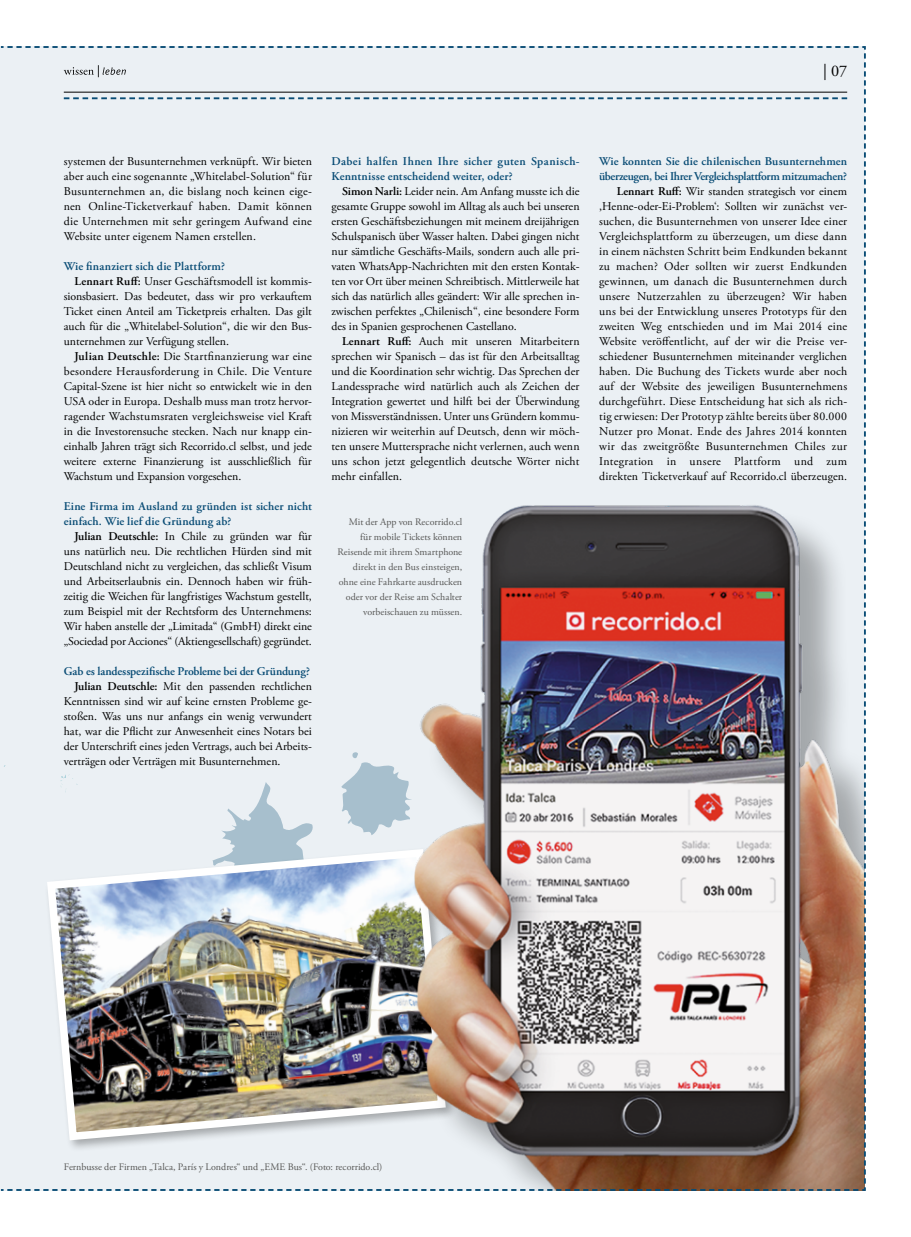
<style>
.page{position:relative;width:911px;height:1237px;background:#fff}
.page>*{position:absolute;margin:0;border:0;box-sizing:border-box;transform-origin:0 0}
.t1{font:16.25px "Adobe Garamond Pro";color:#000}
.t2{font:11.88px/15px "Adobe Garamond Pro";letter-spacing:.005em;color:#000;text-align:justify}
.t3{font:600 11.88px/15px "Adobe Garamond Pro";letter-spacing:.01em;color:#094c75}
.t4{font:11.88px "Adobe Garamond Pro";letter-spacing:.025em;color:#000}
.t5{font:600 11.88px "Adobe Garamond Pro";letter-spacing:-.01em;color:#094c75}
.t6{font:10px/15px "Adobe Garamond Pro";color:#575756;text-align:right}
.s1{font-weight:600}
.s2{font-weight:600;color:#094c75}
</style>
<div class="page">
<img style="left:0;top:46px;width:866px;height:1145px">
<h1 class="t1" style="left:823px;top:61px;width:26px">| 07</h1>
<p class="t2" style="left:64px;top:154px;width:250px">systemen der Busunternehmen verknüpft. Wir bieten aber auch eine sogenannte „Whitelabel-Solution“ für Busunternehmen an, die bislang noch keinen eige&shy;nen Online-Ticketverkauf haben. Damit können die Unternehmen mit sehr geringem Aufwand eine Website unter eigenem Namen erstellen.</p>
<p class="t3" style="left:64px;top:259px;width:163px">Wie finanziert sich die Plattform?</p>
<p class="t2" style="left:74px;top:274px;width:239px"><span class="s1">Lennart Ruff:</span> Unser Geschäftsmodell ist kommis-</p>
<p class="t2" style="left:64px;top:289px;width:250px">sionsbasiert. Das bedeutet, dass wir pro verkauftem</p>
<p class="t2" style="left:64px;top:304px;width:250px">Ticket einen Anteil am Ticketpreis erhalten. Das gilt</p>
<p class="t2" style="left:64px;top:319px;width:250px">auch für die „Whitelabel-Solution“, die wir den Bus-</p>
<p class="t2" style="left:64px;top:334px;width:167px">unternehmen zur Verfügung stellen.</p>
<p class="t4" style="left:74px;top:349px;width:239px"><span class="s1">Julian Deutschle:</span> Die Startfinanzierung war eine</p>
<p class="t4" style="left:64px;top:364px;width:250px">besondere Herausforderung in Chile. Die Venture</p>
<p class="t2" style="left:64px;top:379px;width:250px">Capital-Szene ist hier nicht so entwickelt wie in den</p>
<p class="t2" style="left:64px;top:394px;width:250px">USA oder in Europa. Deshalb muss man trotz hervor-</p>
<p class="t2" style="left:64px;top:409px;width:250px">ragender Wachstumsraten vergleichsweise viel Kraft</p>
<p class="t2" style="left:64px;top:424px;width:250px">in die Investorensuche stecken. Nach nur knapp ein-</p>
<p class="t2" style="left:64px;top:439px;width:250px">einhalb Jahren trägt sich Recorrido.cl selbst, und jede</p>
<p class="t2" style="left:64px;top:454px;width:250px">weitere externe Finanzierung ist ausschließlich für</p>
<p class="t2" style="left:64px;top:469px;width:179px">Wachstum und Expansion vorgesehen.</p>
<p class="t3" style="left:64px;top:499px;width:250px">Eine Firma im Ausland zu gründen ist sicher nicht einfach. Wie lief die Gründung ab?</p>
<p class="t2" style="left:64px;top:529px;width:250px;text-indent:11px"><span class="s1">Julian Deutschle:</span> In Chile zu gründen war für uns natürlich neu. Die rechtlichen Hürden sind mit Deutschland nicht zu vergleichen, das schließt Visum und Arbeitserlaubnis ein. Dennoch haben wir früh&shy;zeitig die Weichen für langfristiges Wachstum gestellt, zum Beispiel mit der Rechtsform des Unternehmens:<br>Wir haben anstelle der „Limitada“ (GmbH) direkt eine „Sociedad por Acciones“ (Aktiengesellschaft) gegründet.</p>
<p class="t5" style="left:64px;top:664px;width:248px">Gab es landesspezifische Probleme bei der Gründung?</p>
<p class="t2" style="left:74px;top:679px;width:239px"><span class="s1">Julian Deutschle:</span> Mit den passenden rechtlichen</p>
<p class="t2" style="left:64px;top:694px;width:250px">Kenntnissen sind wir auf keine ernsten Probleme ge-</p>
<p class="t2" style="left:64px;top:709px;width:250px">stoßen. Was uns nur anfangs ein wenig verwundert</p>
<p class="t2" style="left:64px;top:724px;width:250px">hat, war die Pflicht zur Anwesenheit eines Notars bei</p>
<p class="t2" style="left:64px;top:739px;width:250px">der Unterschrift eines jeden Vertrags, auch bei Arbeits-</p>
<p class="t2" style="left:64px;top:754px;width:218px">verträgen oder Verträgen mit Busunternehmen.</p>
<p class="t3" style="left:331px;top:154px;width:250px">Dabei halfen Ihnen Ihre sicher guten Spanisch-<br>Kenntnisse entscheidend weiter, oder?</p>
<p class="t2" style="left:331px;top:184px;width:250px;text-indent:11px"><span class="s1">Simon Narli:</span> Leider nein. Am Anfang musste ich die gesamte Gruppe sowohl im Alltag als auch bei unseren ersten Geschäftsbeziehungen mit meinem dreijährigen Schulspanisch über Wasser halten. Dabei gingen nicht nur sämtliche Geschäfts-Mails, sondern auch alle pri&shy;vaten WhatsApp-Nachrichten mit den ersten Kontak&shy;ten vor Ort über meinen Schreibtisch. Mittlerweile hat sich das natürlich alles geändert: Wir alle sprechen in&shy;zwischen perfektes „Chilenisch“, eine besondere Form des in Spanien gesprochenen Castellano.</p>
<p class="t2" style="left:331px;top:334px;width:250px;text-indent:11px"><span class="s1">Lennart Ruff:</span> Auch mit unseren Mitarbeitern sprechen wir Spanisch – das ist für den Arbeitsalltag und die Koordination sehr wichtig. Das Sprechen der Landessprache wird natürlich auch als Zeichen der Integration gewertet und hilft bei der Überwindung von Missverständnissen. Unter uns Gründern kommu&shy;nizieren wir weiterhin auf Deutsch, denn wir möch&shy;ten unsere Muttersprache nicht verlernen, auch wenn uns schon jetzt gelegentlich deutsche Wörter nicht mehr einfallen.</p>
<p class="t6" style="left:337px;top:515px;width:126px">Mit der App von Recorrido.cl für mobile Tickets können<br>Reisende mit ihrem Smartphone direkt in den Bus einsteigen, ohne eine Fahrkarte ausdrucken oder vor der Reise am Schalter vorbeischauen zu müssen.</p>
<p class="t2" style="left:599px;top:154px;width:250px;text-align:right"><span class="s2">Wie konnten Sie die chilenischen Busunternehmen überzeugen, bei Ihrer Vergleichsplattform mitzumachen?<br></span><span class="s1">Lennart Ruff:</span> Wir standen strategisch vor einem ,Henne-oder-Ei-Problem‘: Sollten wir zunächst ver&shy;suchen, die Busunternehmen von unserer Idee einer Vergleichsplattform zu überzeugen, um diese dann in einem nächsten Schritt beim Endkunden bekannt zu machen? Oder sollten wir zuerst Endkunden gewinnen, um danach die Busunternehmen durch unsere Nutzerzahlen zu überzeugen? Wir haben uns bei der Entwicklung unseres Prototyps für den zweiten Weg entschieden und im Mai 2014 eine Website veröffentlicht, auf der wir die Preise ver&shy;schiedener Busunternehmen miteinander verglichen haben. Die Buchung des Tickets wurde aber noch auf der Website des jeweiligen Busunternehmens durchgeführt. Diese Entscheidung hat sich als rich&shy;tig erwiesen: Der Prototyp zählte bereits über 80.000<br>Nutzer pro Monat. Ende des Jahres 2014 konnten wir das zweitgrößte Busunternehmen Chiles zur Integration in unsere Plattform und zum direkten Ticketverkauf auf Recorrido.cl überzeugen.</p>
<p class="t6" style="left:64px;top:1160px;width:320px">Fernbusse der Firmen „Talca, París y Londres“ und „EME Bus“. (Foto: recorrido.cl)</p>
</div>
